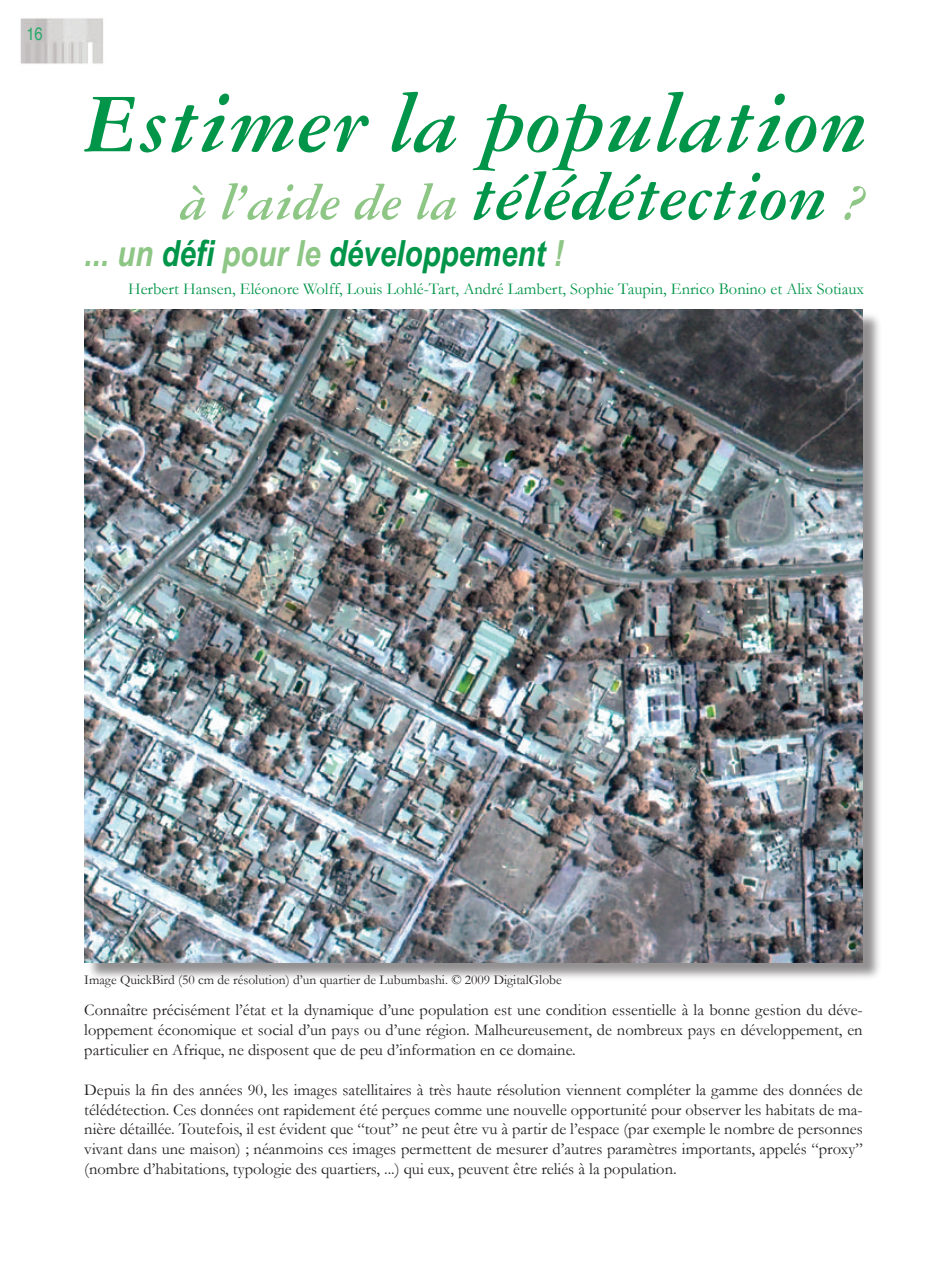
<style>
.page{position:relative;width:947px;height:1262px;background:#fff}
.page>*{position:absolute;margin:0;border:0;box-sizing:border-box;transform-origin:0 0}
.t1{font:italic 700 89.25px "Garamond Three";color:#009549}
.t2{font:italic 700 72px "Garamond Three";color:#009549}
.t3{font:italic 700 36px "Arial Narrow";color:#009549}
.t4{font:condensed 18px "Helvetica";color:#28a86a}
.t5{font:16.5px/19.8px "Garamond";color:#231f20;text-align:justify}
.t6{font:16.5px "Garamond";color:#009549}
.t7{font:13.5px "Garamond";color:#231f20}
.s1{font-size:54px;color:#8ec686}
.s2{color:#8ec686}
</style>
<div class="page">
<div style="left:85px;top:310px;width:798px;height:672px;background:#231f20;opacity:.5"></div>
<img style="left:84px;top:310px;width:778px;height:652px">
<img style="left:20px;top:18px;width:83px;height:46px">
<p class="t4" style="left:26px;top:22px;width:18px">16</p>
<h1 class="t1" style="left:84px;top:75px;width:785px">Estimer la population</h1>
<h2 class="t2" style="left:180px;top:158px;width:689px"><span class="s1">à l’aide de la</span> télédétection <span class="s1">?</span></h2>
<h3 class="t3" style="left:84px;top:232px;width:481px"><span class="s2">... un</span> défi <span class="s2">pour le</span> développement <span class="s2">!</span></h3>
<p class="t6" style="left:128px;top:278px;width:737px">Herbert Hansen, Eléonore Wolff, Louis Lohlé-Tart, André Lambert, Sophie Taupin, Enrico Bonino et Alix Sotiaux</p>
<p class="t7" style="left:84px;top:971px;width:479px">Image QuickBird (50 cm de résolution) d’un quartier de Lubumbashi. © 2009 DigitalGlobe</p>
<p class="t5" style="left:84px;top:1000px;width:780px">Connaître précisément l’état et la dynamique d’une population est une condition essentielle à la bonne gestion du déve&shy;loppement économique et social d’un pays ou d’une région. Malheureusement, de nombreux pays en développement, en particulier en Afrique, ne disposent que de peu d’information en ce domaine.</p>
<p class="t5" style="left:84px;top:1079px;width:780px">Depuis la fin des années 90, les images satellitaires à très haute résolution viennent compléter la gamme des données de télédétection. Ces données ont rapidement été perçues comme une nouvelle opportunité pour observer les habitats de ma&shy;nière détaillée. Toutefois, il est évident que “tout” ne peut être vu à partir de l’espace (par exemple le nombre de personnes vivant dans une maison) ; néanmoins ces images permettent de mesurer d’autres paramètres importants, appelés “proxy” (nombre d’habitations, typologie des quartiers, ...) qui eux, peuvent être reliés à la population.</p>
</div>
